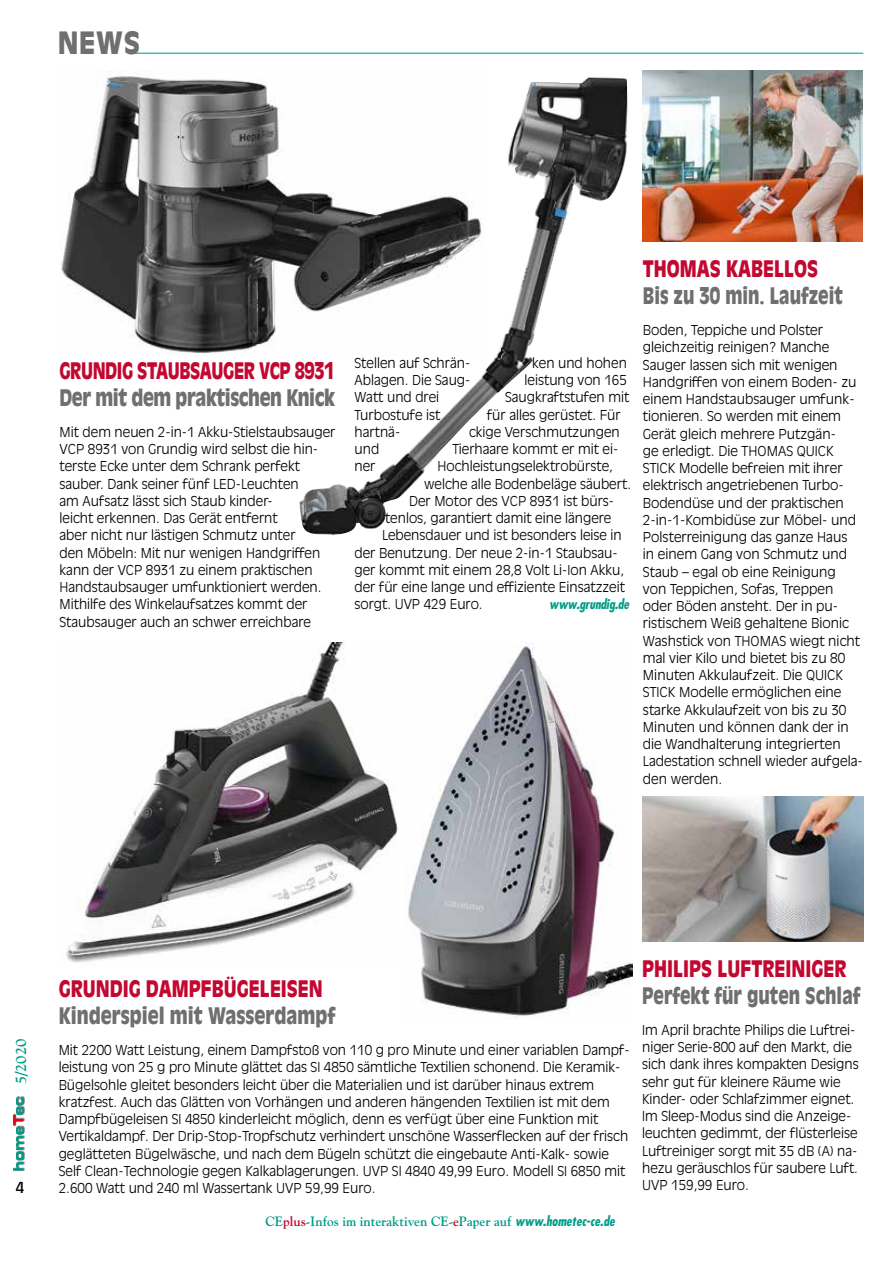
<style>
.page{position:relative;width:893px;height:1263px;background:#fff}
.page>*{position:absolute;margin:0;border:0;box-sizing:border-box;transform-origin:0 0}
.t1{font:900 30.3px "Antique Olive";color:#706f6f;scale:.88 1}
.t2{font:900 22.5px "Antique Olive";color:#c20831;scale:.8 1}
.t3{font:900 22.5px "Antique Olive";color:#706f6f;scale:.76 1}
.t4{font:900 22.5px "Antique Olive";color:#706f6f;scale:.8 1}
.t5{font:900 22.5px "Antique Olive";letter-spacing:-.025em;color:#c20831;scale:.74 1}
.t6{font:900 22.5px "Antique Olive";letter-spacing:-.025em;color:#706f6f;scale:.79 1}
.t7{font:700 15px "Goudy";color:#009c86}
.t8{font:15px "Antique Olive";color:#000}
.t9{font:300 13.5px/17.2px "Antique Olive";color:#000}
.t10{font:700 13.5px "Goudy";color:#009c86}
.t11{font:italic 700 condensed 13.5px "Futura";letter-spacing:-.01em;color:#009c86}
.s1{color:#c20831}
.s2{font-family:"Futura";font-style:italic;font-stretch:condensed}
</style>
<div class="page">
<hr style="left:130px;top:53px;width:733px;height:1px;background:#47b8aa">
<svg style="left:13px;top:1096px;width:11px;height:74px"></svg>
<img style="left:299px;top:77px;width:329px;height:458px">
<img style="left:61px;top:71px;width:424px;height:285px">
<img style="left:66px;top:642px;width:332px;height:321px">
<img style="left:408px;top:642px;width:224px;height:376px">
<img style="left:643px;top:797px;width:220px;height:145px">
<img style="left:642px;top:71px;width:221px;height:171px">
<h1 class="t1" style="left:58px;top:24px;width:95px">NEWS</h1>
<h2 class="t5" style="left:60px;top:357px;width:373px">GRUNDIG STAUBSAUGER VCP 8931</h2>
<h2 class="t6" style="left:60px;top:384px;width:350px">Der mit dem praktischen Knick</h2>
<p class="t9" style="left:60px;top:423px;width:278px">Mit dem neuen 2-in-1 Akku-Stielstaubsauger VCP 8931 von Grundig wird selbst die hin&shy;terste Ecke unter dem Schrank perfekt sauber. Dank seiner fünf LED-Leuchten<br>am Aufsatz lässt sich Staub kinder-<br>leicht erkennen. Das Gerät entfernt<br>aber nicht nur lästigen Schmutz unter<br>den Möbeln: Mit nur wenigen Handgriffen kann der VCP 8931 zu einem praktischen Handstaubsauger umfunktioniert werden.<br>Mithilfe des Winkelaufsatzes kommt der Staubsauger auch an schwer erreichbare</p>
<p class="t9" style="left:354px;top:354px;width:117px">Stellen auf Schrän-</p>
<p class="t9" style="left:532px;top:354px;width:96px">ken und hohen</p>
<p class="t9" style="left:354px;top:371px;width:117px">Ablagen. Die Saug-</p>
<p class="t9" style="left:525px;top:371px;width:104px">leistung von 165</p>
<p class="t9" style="left:354px;top:388px;width:86px">Watt und drei</p>
<p class="t9" style="left:505px;top:388px;width:126px">Saugkraftstufen mit</p>
<p class="t9" style="left:354px;top:405px;width:87px">Turbostufe ist</p>
<p class="t9" style="left:487px;top:405px;width:135px">für alles gerüstet. Für</p>
<p class="t9" style="left:354px;top:423px;width:47px">hartnä-</p>
<p class="t9" style="left:469px;top:423px;width:152px">ckige Verschmutzungen</p>
<p class="t9" style="left:354px;top:440px;width:26px">und</p>
<p class="t9" style="left:453px;top:440px;width:167px">Tierhaare kommt er mit ei-</p>
<p class="t9" style="left:354px;top:457px;width:23px">ner</p>
<p class="t9" style="left:438px;top:457px;width:177px">Hochleistungselektrobürste,</p>
<p class="t9" style="left:424px;top:475px;width:209px">welche alle Bodenbeläge säubert.</p>
<p class="t9" style="left:409px;top:492px;width:207px">Der Motor des VCP 8931 ist bürs-</p>
<p class="t9" style="left:385px;top:509px;width:228px">tenlos, garantiert damit eine längere</p>
<p class="t9" style="left:382px;top:526px;width:241px">Lebensdauer und ist besonders leise in</p>
<p class="t9" style="left:354px;top:544px;width:265px">der Benutzung. Der neue 2-in-1 Staubsau-</p>
<p class="t9" style="left:354px;top:561px;width:271px">ger kommt mit einem 28,8 Volt Li-Ion Akku,</p>
<p class="t9" style="left:354px;top:578px;width:272px">der für eine lange und effiziente Einsatzzeit</p>
<p class="t9" style="left:354px;top:595px;width:130px">sorgt. UVP 429 Euro.</p>
<p class="t11" style="left:549px;top:596px;width:82px">www.grundig.de</p>
<h2 class="t2" style="left:643px;top:256px;width:221px">THOMAS KABELLOS</h2>
<h2 class="t3" style="left:643px;top:283px;width:265px">Bis zu 30 min. Laufzeit</h2>
<p class="t9" style="left:643px;top:321px;width:221px">Boden, Teppiche und Polster gleichzeitig reinigen? Manche<br>Sauger lassen sich mit wenigen<br>Handgriffen von einem Boden- zu einem Handstaubsauger umfunk&shy;tionieren. So werden mit einem<br>Gerät gleich mehrere Putzgän-<br>ge erledigt. Die THOMAS QUICK<br>STICK Modelle befreien mit ihrer elektrisch angetriebenen Turbo-<br>Bodendüse und der praktischen<br>2-in-1-Kombidüse zur Möbel- und<br>Polsterreinigung das ganze Haus<br>in einem Gang von Schmutz und<br>Staub – egal ob eine Reinigung<br>von Teppichen, Sofas, Treppen oder Böden ansteht. Der in pu&shy;ristischem Weiß gehaltene Bionic<br>Washstick von THOMAS wiegt nicht mal vier Kilo und bietet bis zu 80<br>Minuten Akkulaufzeit. Die QUICK<br>STICK Modelle ermöglichen eine starke Akkulaufzeit von bis zu 30<br>Minuten und können dank der in die Wandhalterung integrierten<br>Ladestation schnell wieder aufgela&shy;den werden.</p>
<p class="t7" style="left:12px;top:1084px;width:47px;rotate:-90deg">5/2020</p>
<p class="t8" style="left:16px;top:1178px;width:10px">4</p>
<h2 class="t2" style="left:59px;top:976px;width:332px">GRUNDIG DAMPFBÜGELEISEN</h2>
<h2 class="t4" style="left:59px;top:1003px;width:347px">Kinderspiel mit Wasserdampf</h2>
<p class="t9" style="left:59px;top:1041px;width:572px">Mit 2200 Watt Leistung, einem Dampfstoß von 110 g pro Minute und einer variablen Dampf&shy;leistung von 25 g pro Minute glättet das SI 4850 sämtliche Textilien schonend. Die Keramik-Bügelsohle gleitet besonders leicht über die Materialien und ist darüber hinaus extrem kratzfest. Auch das Glätten von Vorhängen und anderen hängenden Textilien ist mit dem Dampfbügeleisen SI 4850 kinderleicht möglich, denn es verfügt über eine Funktion mit Vertikaldampf. Der Drip-Stop-Tropfschutz verhindert unschöne Wasserflecken auf der frisch geglätteten Bügelwäsche, und nach dem Bügeln schützt die eingebaute Anti-Kalk- sowie Self Clean-Technologie gegen Kalkablagerungen. UVP SI 4840 49,99 Euro. Modell SI 6850 mit 2.600 Watt und 240 ml Wassertank UVP 59,99 Euro.</p>
<p class="t10" style="left:265px;top:1212px;width:351px">CE<span class="s1">plus</span>-Infos im interaktiven CE-<span class="s1">e</span>Paper auf <span class="s2">www.hometec-ce.de</span></p>
<h2 class="t2" style="left:642px;top:955px;width:257px">PHILIPS LUFTREINIGER</h2>
<h2 class="t3" style="left:642px;top:982px;width:289px">Perfekt für guten Schlaf</h2>
<p class="t9" style="left:642px;top:1021px;width:218px">Im April brachte Philips die Luftrei&shy;niger Serie-800 auf den Markt, die sich dank ihres kompakten Designs sehr gut für kleinere Räume wie<br>Kinder- oder Schlafzimmer eignet.<br>Im Sleep-Modus sind die Anzeige&shy;leuchten gedimmt, der flüsterleise<br>Luftreiniger sorgt mit 35 dB (A) na&shy;hezu geräuschlos für saubere Luft.<br>UVP 159,99 Euro.</p>
</div>
